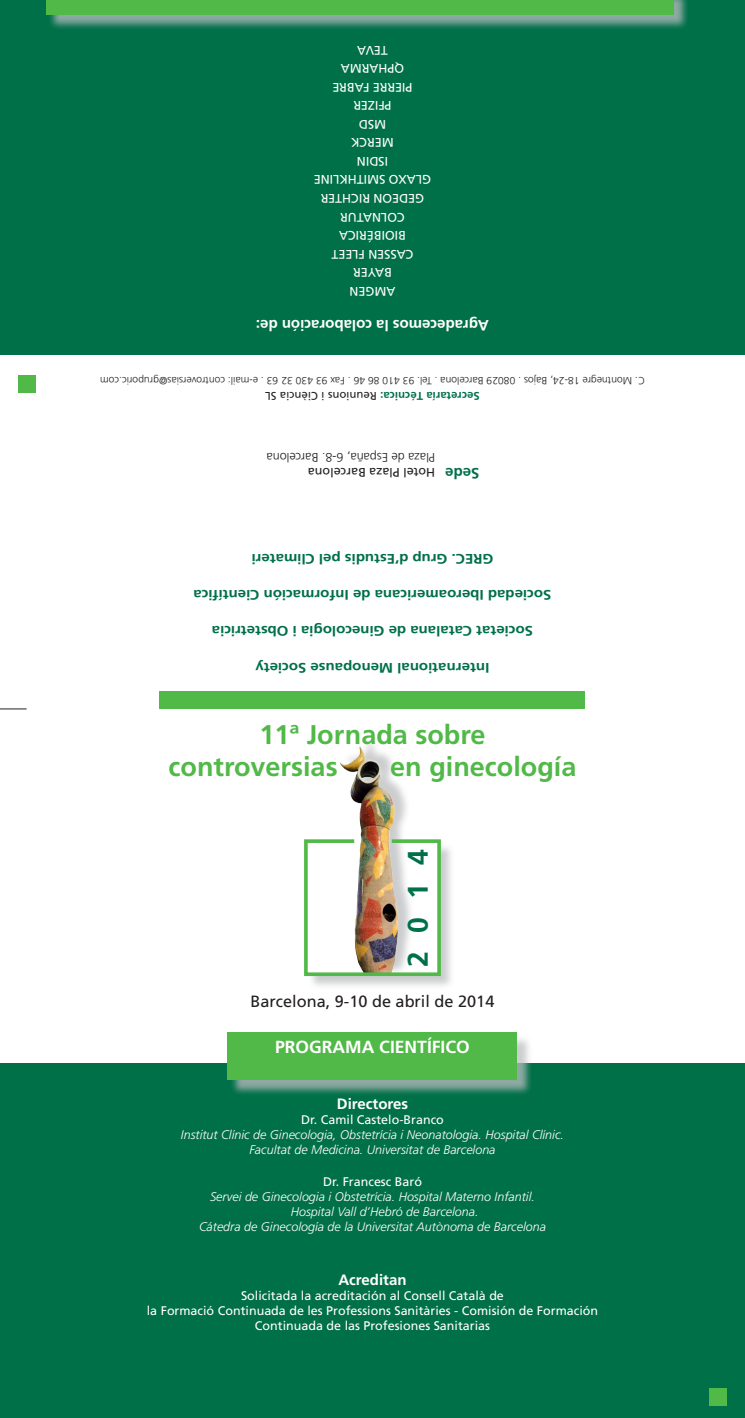
<style>
.page{position:relative;width:745px;height:1418px;background:#fff}
.page>*{position:absolute;margin:0;border:0;box-sizing:border-box;transform-origin:0 0}
.t1{font:700 28.38px "Frutiger";color:#007049}
.t2{font:700 27px/32.4px "Frutiger";color:#51b948}
.t3{font:700 17.5px "Frutiger";color:#fff}
.t4{font:16.25px "Frutiger";color:#231f20}
.t5{font:700 15px "Frutiger";color:#fff}
.t6{font:700 15px "Frutiger";color:#007049}
.t7{font:700 13.88px "Frutiger";color:#007049;scale:1.08 1}
.t8{font:12.5px/15px "Frutiger";color:#fff;text-align:center}
.t9{font:italic 300 12.5px/15px "Frutiger";color:#fff;text-align:center}
.t10{font:300 12.5px "Frutiger";color:#231f20}
.t11{font:12.5px "Frutiger";color:#231f20}
.t12{font:700 11.25px "Frutiger";letter-spacing:.01em;color:#007049}
.t13{font:300 10.38px "Frutiger";color:#231f20}
.s1{font-weight:400;color:#231f20}
</style>
<div class="page">
<div style="left:0;top:0;width:744px;height:355px;background:#007049"></div>
<div style="left:0;top:1063px;width:744px;height:354px;background:#007049"></div>
<div style="left:708px;top:1387px;width:17px;height:18px;background:#51b948"></div>
<div style="left:19px;top:375px;width:17px;height:18px;background:#51b948"></div>
<div style="left:229px;top:1034px;width:303px;height:61px;background:#bcbdc0;opacity:.75"></div>
<div style="left:227px;top:1032px;width:290px;height:48px;background:#51b948"></div>
<div style="left:48px;top:0;width:641px;height:30px;background:#bcbdc0;opacity:.75"></div>
<div style="left:46px;top:0;width:627px;height:15px;background:#51b948"></div>
<div style="left:160px;top:691px;width:424px;height:18px;background:#51b948"></div>
<svg style="left:0;top:708px;width:27px;height:1px"></svg>
<div style="left:307px;top:843px;width:147px;height:146px;background:#bcbdc0;opacity:.75"></div>
<div style="left:342px;top:735px;width:71px;height:240px;background:#bcbdc0;opacity:.75"></div>
<img style="left:340px;top:746px;width:58px;height:91px">
<img style="left:304px;top:837px;width:138px;height:140px">
<p class="t8" style="left:387px;top:58px;width:32px;rotate:-180deg">TEVA</p>
<p class="t8" style="left:404px;top:76px;width:65px;rotate:-180deg">QPHARMA</p>
<p class="t8" style="left:412px;top:95px;width:82px;rotate:-180deg">PIERRE FABRE</p>
<p class="t8" style="left:391px;top:113px;width:40px;rotate:-180deg">PFIZER</p>
<p class="t8" style="left:386px;top:132px;width:29px;rotate:-180deg">MSD</p>
<p class="t8" style="left:393px;top:150px;width:44px;rotate:-180deg">MERCK</p>
<p class="t8" style="left:388px;top:169px;width:33px;rotate:-180deg">ISDIN</p>
<p class="t8" style="left:431px;top:187px;width:119px;rotate:-180deg">GLAXO SMITHKLINE</p>
<p class="t8" style="left:424px;top:206px;width:105px;rotate:-180deg">GEDEON RICHTER</p>
<p class="t8" style="left:404px;top:224px;width:66px;rotate:-180deg">COLNATUR</p>
<p class="t8" style="left:405px;top:243px;width:68px;rotate:-180deg">BIOIBÉRICA</p>
<p class="t8" style="left:413px;top:262px;width:83px;rotate:-180deg">CASSEN FLEET</p>
<p class="t8" style="left:391px;top:280px;width:40px;rotate:-180deg">BAYER</p>
<p class="t8" style="left:395px;top:299px;width:47px;rotate:-180deg">AMGEN</p>
<p class="t5" style="left:488px;top:334px;width:234px;rotate:-180deg">Agradecemos la colaboración de:</p>
<p class="t13" style="left:644px;top:386px;width:546px;rotate:-180deg">C. Montnegre 18-24, Bajos . 08029 Barcelona . Tel. 93 410 86 46 . Fax 93 430 32 63 . e-mail: controversias@gruporic.com</p>
<p class="t12" style="left:479px;top:402px;width:216px;rotate:-180deg">Secretaría Técnica: <span class="s1">Reunions i Ciència SL</span></p>
<p class="t10" style="left:435px;top:464px;width:170px;rotate:-180deg">Plaza de España, 6-8. Barcelona</p>
<p class="t11" style="left:435px;top:479px;width:129px;rotate:-180deg">Hotel Plaza Barcelona</p>
<p class="t6" style="left:479px;top:481px;width:36px;rotate:-180deg">Sede</p>
<p class="t7" style="left:493px;top:567px;width:225px;rotate:-180deg">GREC. Grup d’Estudis pel Climateri</p>
<p class="t7" style="left:551px;top:603px;width:332px;rotate:-180deg">Sociedad Iberoamericana de Información Científica</p>
<p class="t7" style="left:533px;top:639px;width:299px;rotate:-180deg">Societat Catalana de Ginecologia i Obstetricia</p>
<p class="t7" style="left:489px;top:675px;width:218px;rotate:-180deg">International Menopause Society</p>
<p class="t2" style="left:168px;top:718px;width:318px;text-indent:91px">11ª Jornada sobre controversias</p>
<p class="t2" style="left:390px;top:750px;width:187px">en ginecología</p>
<p class="t1" style="left:401px;top:966px;width:119px;rotate:-90deg">2014</p>
<p class="t4" style="left:250px;top:992px;width:245px">Barcelona, 9-10 de abril de 2014</p>
<p class="t3" style="left:275px;top:1036px;width:196px">PROGRAMA CIENTÍFICO</p>
<p class="t5" style="left:336px;top:1094px;width:73px">Directores</p>
<p class="t8" style="left:301px;top:1111px;width:144px">Dr. Camil Castelo-Branco</p>
<p class="t9" style="left:181px;top:1126px;width:384px">Institut Clínic de Ginecologia, Obstetrícia i Neonatologia. Hospital Clínic.<br>Facultat de Medicina. Universitat de Barcelona</p>
<p class="t8" style="left:323px;top:1174px;width:100px">Dr. Francesc Baró</p>
<p class="t9" style="left:210px;top:1189px;width:326px">Servei de Ginecologia i Obstetrícia. Hospital Materno Infantil.</p>
<p class="t9" style="left:290px;top:1204px;width:189px">Hospital Vall d’Hebró de Barcelona.</p>
<p class="t9" style="left:199px;top:1219px;width:348px">Cátedra de Ginecología de la Universitat Autònoma de Barcelona</p>
<p class="t5" style="left:338px;top:1270px;width:70px">Acreditan</p>
<p class="t8" style="left:147px;top:1287px;width:452px">Solicitada la acreditación al Consell Català de<br>la Formació Continuada de les Professions Sanitàries - Comisión de Formación<br>Continuada de las Profesiones Sanitarias</p>
</div>
